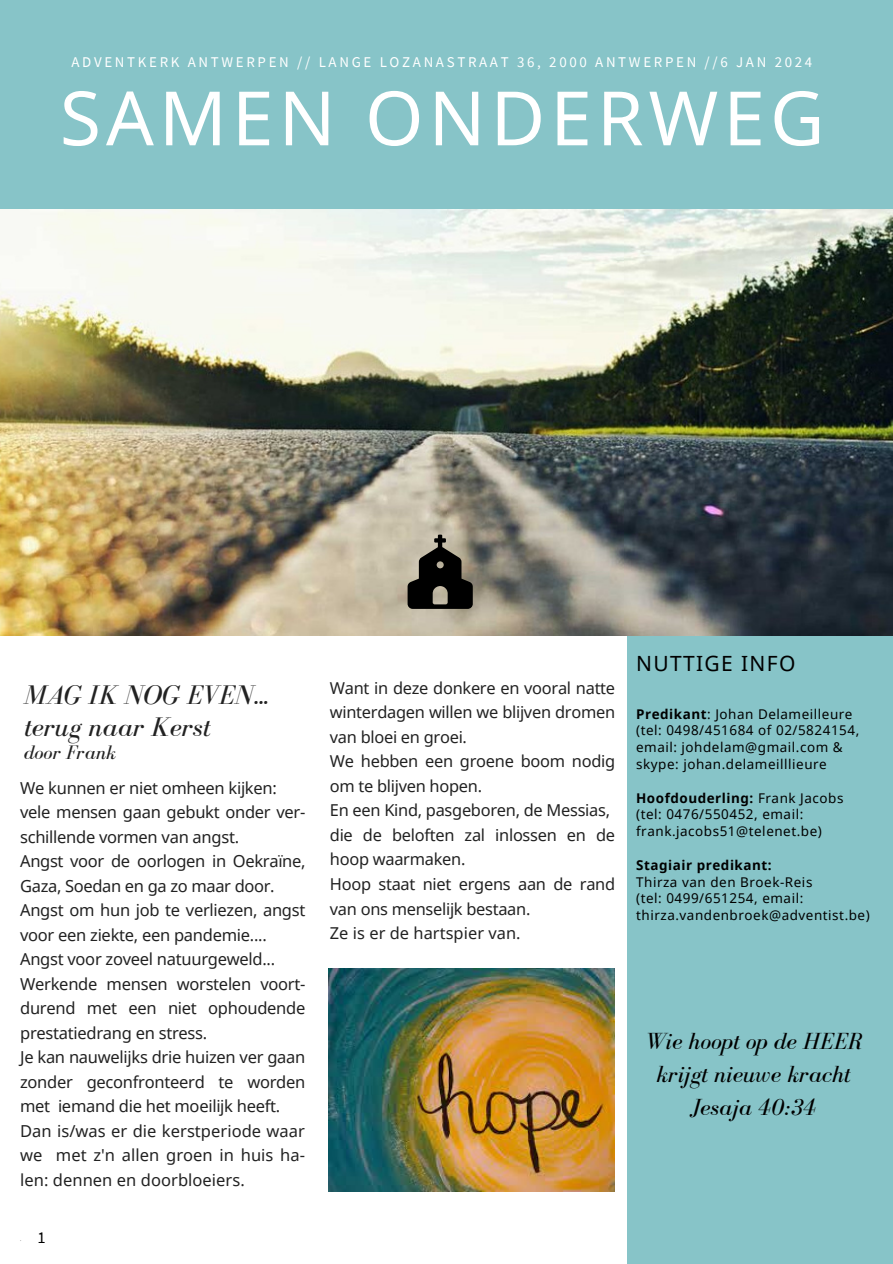
<style>
.page{position:relative;width:893px;height:1264px;background:#fff}
.page>*{position:absolute;margin:0;border:0;box-sizing:border-box;transform-origin:0 0}
.t1{font:75px "Noto Sans";letter-spacing:.065em;color:#fff}
.t2{font:italic 27.75px "Bodoni FLF";color:#222}
.t3{font:italic 24px/32.7px "Bodoni FLF";color:#000;text-align:center}
.t4{font:21px "Noto Sans";letter-spacing:.065em;color:#000}
.t5{font:italic 20.25px "Bodoni FLF";color:#222}
.t6{font:16.5px/24.5px "Noto Sans";letter-spacing:-.015em;color:#222}
.t7{font:16.5px "Source Sans Pro";color:#000}
.t8{font:16.35px/24.5px "Noto Sans";letter-spacing:-.015em;color:#222}
.t9{font:16.35px "Noto Sans";letter-spacing:.005em;color:#222}
.t10{font:14.85px "Source Sans Pro";letter-spacing:.18em;color:#fff}
.t11{font:13.5px/16.8px "Noto Sans";letter-spacing:.04em;color:#000}
.t12{font:700 13.5px "Noto Sans";letter-spacing:.04em;color:#000}
.t13{font:4.35px "Noto Sans";color:#222}
.s1{font-weight:700}
</style>
<div class="page">
<div style="left:627px;top:582px;width:265px;height:681px;background:#87c4c8"></div>
<img style="left:0;top:208px;width:892px;height:427px">
<div style="left:0;top:0;width:892px;height:208px;background:#87c4c8"></div>
<svg style="left:407px;top:534px;width:65px;height:75px;background:#4f4b42"></svg>
<img style="left:328px;top:968px;width:286px;height:223px">
<p class="t10" style="left:71px;top:52px;width:742px">ADVENTKERK ANTWERPEN // LANGE LOZANASTRAAT 36, 2000 ANTWERPEN //6 JAN 2024</p>
<p class="t1" style="left:60px;top:65px;width:766px">SAMEN ONDERWEG</p>
<p class="t2" style="left:24px;top:680px;width:246px">MAG IK NOG EVEN...</p>
<p class="t2" style="left:24px;top:711px;width:188px">terug naar Kerst</p>
<p class="t5" style="left:24px;top:741px;width:93px">door Frank</p>
<p class="t6" style="left:20px;top:775px;width:258px">We kunnen er niet omheen kijken:</p>
<p class="t6" style="left:20px;top:799px;width:287px">vele mensen gaan gebukt onder ver&shy;schillende vormen van angst.</p>
<p class="t6" style="left:20px;top:848px;width:287px">Angst voor de oorlogen in Oekraïne,<br>Gaza, Soedan en ga zo maar door.</p>
<p class="t6" style="left:20px;top:897px;width:287px">Angst om hun job te verliezen, angst voor een ziekte, een pandemie....</p>
<p class="t6" style="left:20px;top:946px;width:256px">Angst voor zoveel natuurgeweld...</p>
<p class="t6" style="left:20px;top:971px;width:287px;text-align:justify">Werkende mensen worstelen voort&shy;durend met een niet ophoudende prestatiedrang en stress.</p>
<p class="t6" style="left:20px;top:1044px;width:287px;text-align:justify">Je kan nauwelijks drie huizen ver gaan zonder geconfronteerd te worden met iemand die het moeilijk heeft.</p>
<p class="t6" style="left:20px;top:1118px;width:286px;text-align:justify">Dan is/was er die kerstperiode waar we met z'n allen groen in huis ha&shy;len: dennen en doorbloeiers.</p>
<p class="t13" style="left:20px;top:1236px;width:3px">.</p>
<p class="t7" style="left:37px;top:1226px;width:10px">1</p>
<p class="t8" style="left:330px;top:675px;width:287px;text-align:justify">Want in deze donkere en vooral natte winterdagen willen we blijven dromen van bloei en groei.</p>
<p class="t8" style="left:330px;top:748px;width:287px">We hebben een groene boom nodig om te blijven hopen.</p>
<p class="t8" style="left:330px;top:797px;width:282px">En een Kind, pasgeboren, de Messias,</p>
<p class="t8" style="left:330px;top:822px;width:287px">die de beloften zal inlossen en de hoop waarmaken.</p>
<p class="t8" style="left:330px;top:871px;width:287px">Hoop staat niet ergens aan de rand van ons menselijk bestaan.</p>
<p class="t9" style="left:330px;top:921px;width:192px">Ze is er de hartspier van.</p>
<p class="t4" style="left:636px;top:648px;width:161px">NUTTIGE INFO</p>
<p class="t11" style="left:636px;top:705px;width:225px"><span class="s1">Predikant</span>: Johan Delameilleure (tel: 0498/451684 of 02/5824154, email: johdelam@gmail.com &amp; skype: johan.delameilllieure</p>
<p class="t11" style="left:636px;top:789px;width:209px"><span class="s1">Hoofdouderling:</span> Frank Jacobs (tel: 0476/550452, email: frank.jacobs51@telenet.be)</p>
<p class="t12" style="left:636px;top:855px;width:137px">Stagiair predikant:</p>
<p class="t11" style="left:636px;top:873px;width:178px">Thirza van den Broek-Reis</p>
<p class="t11" style="left:636px;top:889px;width:235px">(tel: 0499/651254, email: thirza.vandenbroek@adventist.be)</p>
<p class="t3" style="left:644px;top:1025px;width:219px">Wie hoopt op de HEER krijgt nieuwe kracht</p>
<p class="t3" style="left:690px;top:1090px;width:127px">Jesaja 40:34</p>
</div>
